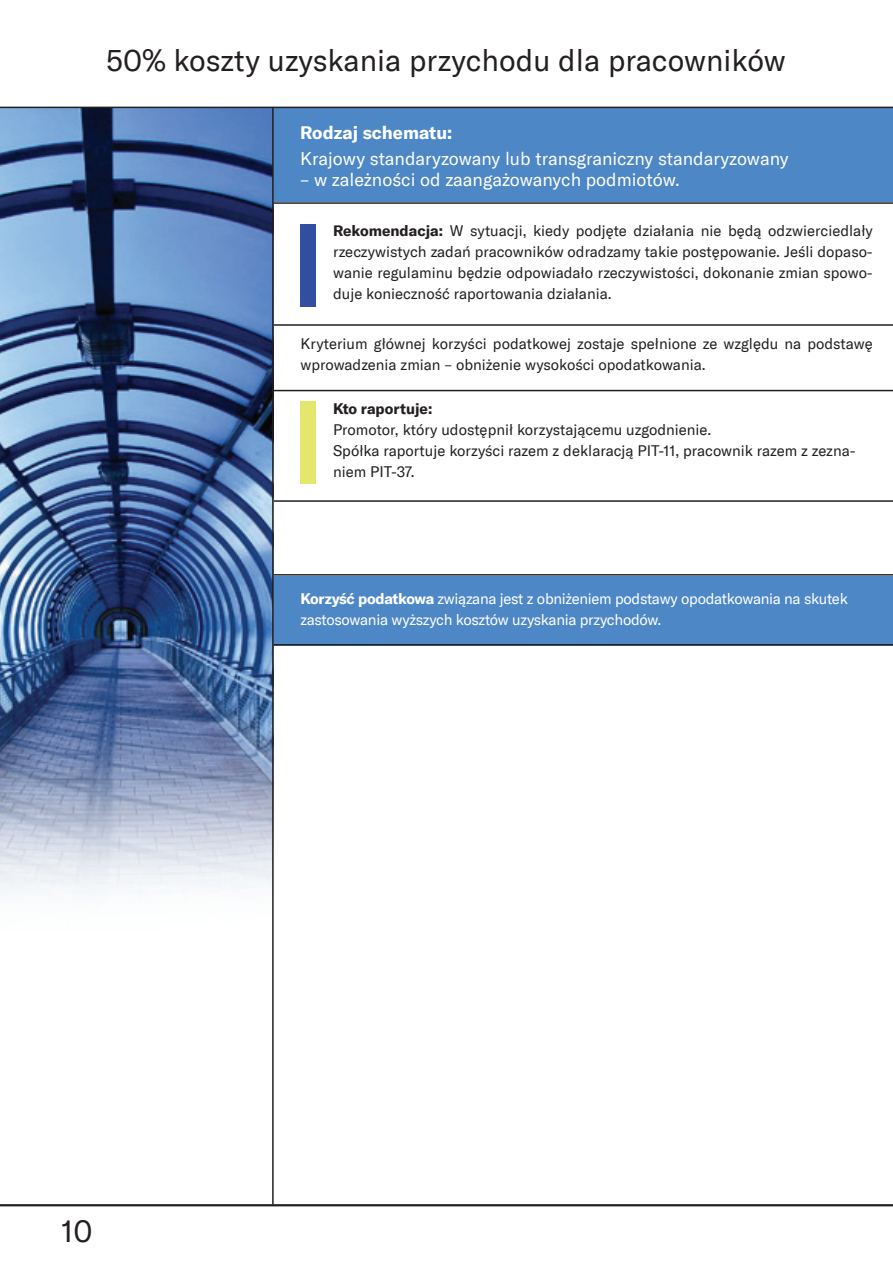
<style>
.page{position:relative;width:893px;height:1263px;background:#fff}
.page>*{position:absolute;margin:0;border:0;box-sizing:border-box;transform-origin:0 0}
.t1{font:30px "GT America";color:#231f20}
.t2{font:18px "GT America";color:#fff}
.t3{font:700 18px "GT America";color:#fff}
.t4{font:15px/21px "GT America";color:#231f20}
.t5{font:15px/21px "GT America";letter-spacing:-.02em;color:#fff}
.t6{font:700 15px "GT America";color:#231f20}
.s1{font-weight:700}
</style>
<div class="page">
<hr style="left:0;top:1204px;width:893px;height:2px;background:#231f20">
<img style="left:0;top:108px;width:272px;height:785px">
<div style="left:274px;top:576px;width:619px;height:69px;background:#4d87c6"></div>
<hr style="left:274px;top:574px;width:619px;height:2px;background:#231f20">
<hr style="left:274px;top:644px;width:619px;height:1px;background:#231f20">
<div style="left:274px;top:107px;width:619px;height:95px;background:#4d87c6"></div>
<hr style="left:0;top:107px;width:893px;height:1px;background:#231f20">
<hr style="left:274px;top:202px;width:619px;height:2px;background:#231f20">
<hr style="left:272px;top:107px;width:2px;height:1097px;background:#231f20">
<hr style="left:274px;top:390px;width:619px;height:1px;background:#231f20">
<hr style="left:274px;top:500px;width:619px;height:2px;background:#231f20">
<hr style="left:274px;top:324px;width:619px;height:2px;background:#231f20">
<div style="left:300px;top:224px;width:16px;height:83px;background:#324ea1"></div>
<div style="left:300px;top:401px;width:16px;height:83px;background:#e4e76b"></div>
<h1 class="t1" style="left:106px;top:43px;width:681px">50% koszty uzyskania przychodu dla pracowników</h1>
<p class="t3" style="left:300px;top:122px;width:154px">Rodzaj schematu:</p>
<p class="t2" style="left:300px;top:148px;width:490px">Krajowy standaryzowany lub transgraniczny standaryzowany</p>
<p class="t2" style="left:300px;top:169px;width:381px">– w zależności od zaangażowanych podmiotów.</p>
<p class="t4" style="left:333px;top:221px;width:541px;text-align:justify"><span class="s1">Rekomendacja:</span> W sytuacji, kiedy podjęte działania nie będą odzwierciedlały rzeczywistych zadań pracowników odradzamy takie postępowanie. Jeśli dopaso&shy;wanie regulaminu będzie odpowiadało rzeczywistości, dokonanie zmian spowo&shy;duje konieczność raportowania działania.</p>
<p class="t4" style="left:300px;top:333px;width:574px">Kryterium głównej korzyści podatkowej zostaje spełnione ze względu na podstawę wprowadzenia zmian – obniżenie wysokości opodatkowania.</p>
<p class="t6" style="left:333px;top:399px;width:101px">Kto raportuje:</p>
<p class="t4" style="left:333px;top:419px;width:524px">Promotor, który udostępnił korzystającemu uzgodnienie.<br>Spółka raportuje korzyści razem z deklaracją PIT-11, pracownik razem z zezna&shy;niem PIT-37.</p>
<p class="t5" style="left:300px;top:588px;width:549px"><span class="s1">Korzyść podatkowa</span> związana jest z obniżeniem podstawy opodatkowania na skutek zastosowania wyższych kosztów uzyskania przychodów.</p>
<h1 class="t1" style="left:62px;top:1214px;width:32px">10</h1>
</div>
